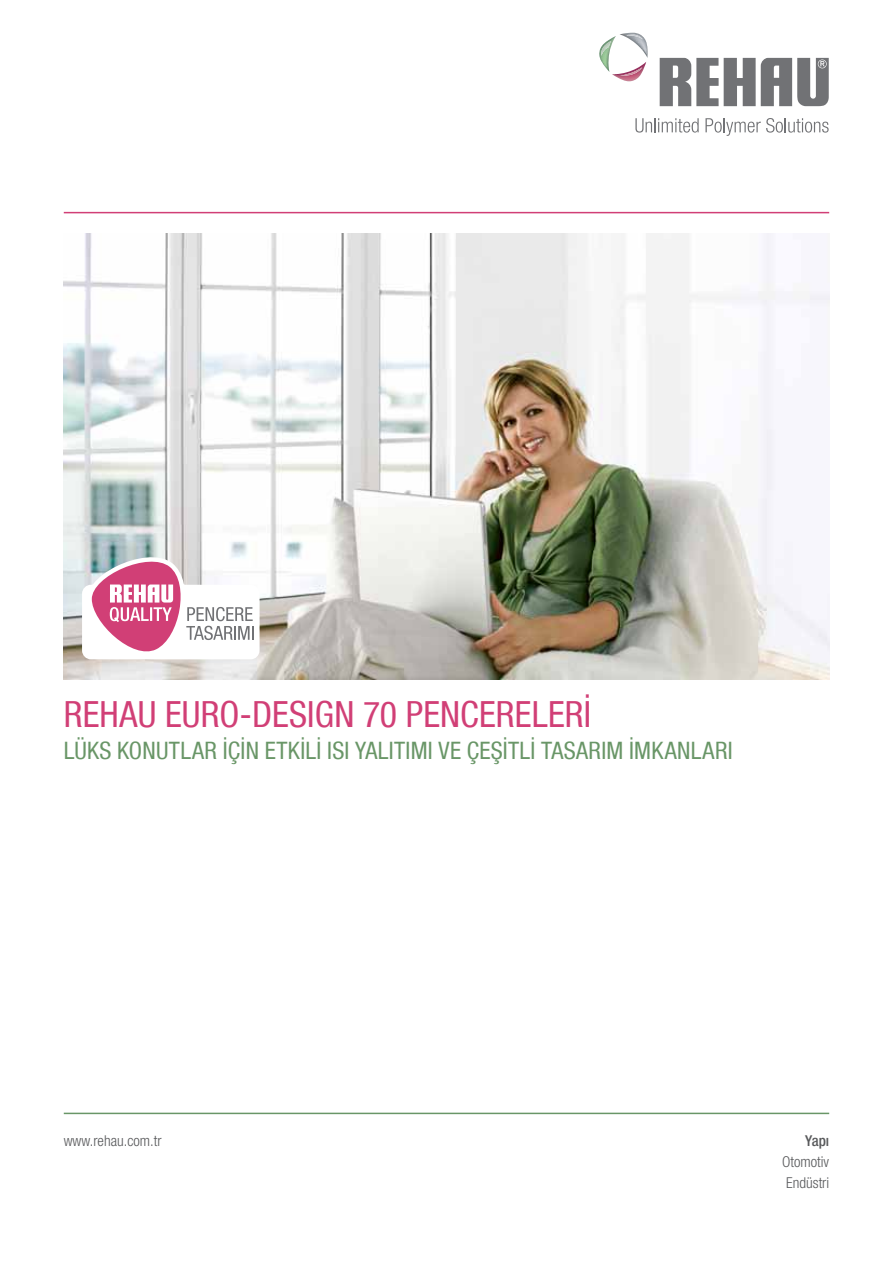
<style>
.page{position:relative;width:893px;height:1263px;background:#fff}
.page>*{position:absolute;margin:0;border:0;box-sizing:border-box;transform-origin:0 0}
.t1{font:condensed 36px "Helvetica Neue LT Com";letter-spacing:.005em;color:#d13f76}
.t2{font:condensed 24px "Helvetica Neue LT Com";letter-spacing:.01em;color:#699667}
.t3{font:300 condensed 15px/21px "Helvetica Neue LT Com";color:#58595b}
.t4{font:500 condensed 15px "Helvetica Neue LT Com";color:#58595b}
</style>
<div class="page">
<hr style="left:64px;top:212px;width:765px;height:1px;background:#d13f76">
<hr style="left:64px;top:1113px;width:765px;height:1px;background:#699667">
<svg style="left:635px;top:118px;width:64px;height:15px"></svg>
<svg style="left:705px;top:118px;width:124px;height:18px"></svg>
<svg style="left:660px;top:58px;width:169px;height:48px"></svg>
<svg style="left:599px;top:33px;width:49px;height:48px"></svg>
<img style="left:601px;top:41px;width:10px;height:15px">
<img style="left:620px;top:67px;width:22px;height:9px">
<img style="left:626px;top:35px;width:17px;height:4px">
<img style="left:64px;top:234px;width:765px;height:446px">
<svg style="left:82px;top:557px;width:178px;height:102px"></svg>
<h1 class="t1" style="left:64px;top:693px;width:529px">REHAU EURO-DESIGN 70 PENCERELERI</h1>
<p class="t2" style="left:64px;top:736px;width:650px">LÜKS KONUTLAR IÇIN ETKILI ISI YALITIMI VE ÇEŞITLI TASARI M IMKANLARI</p>
<p class="t3" style="left:64px;top:1130px;width:99px">www.rehau.com.tr</p>
<p class="t4" style="left:805px;top:1132px;width:25px">Yapı</p>
<p class="t3" style="left:782px;top:1151px;width:48px">Otomotiv<br>Endüstri</p>
</div>
